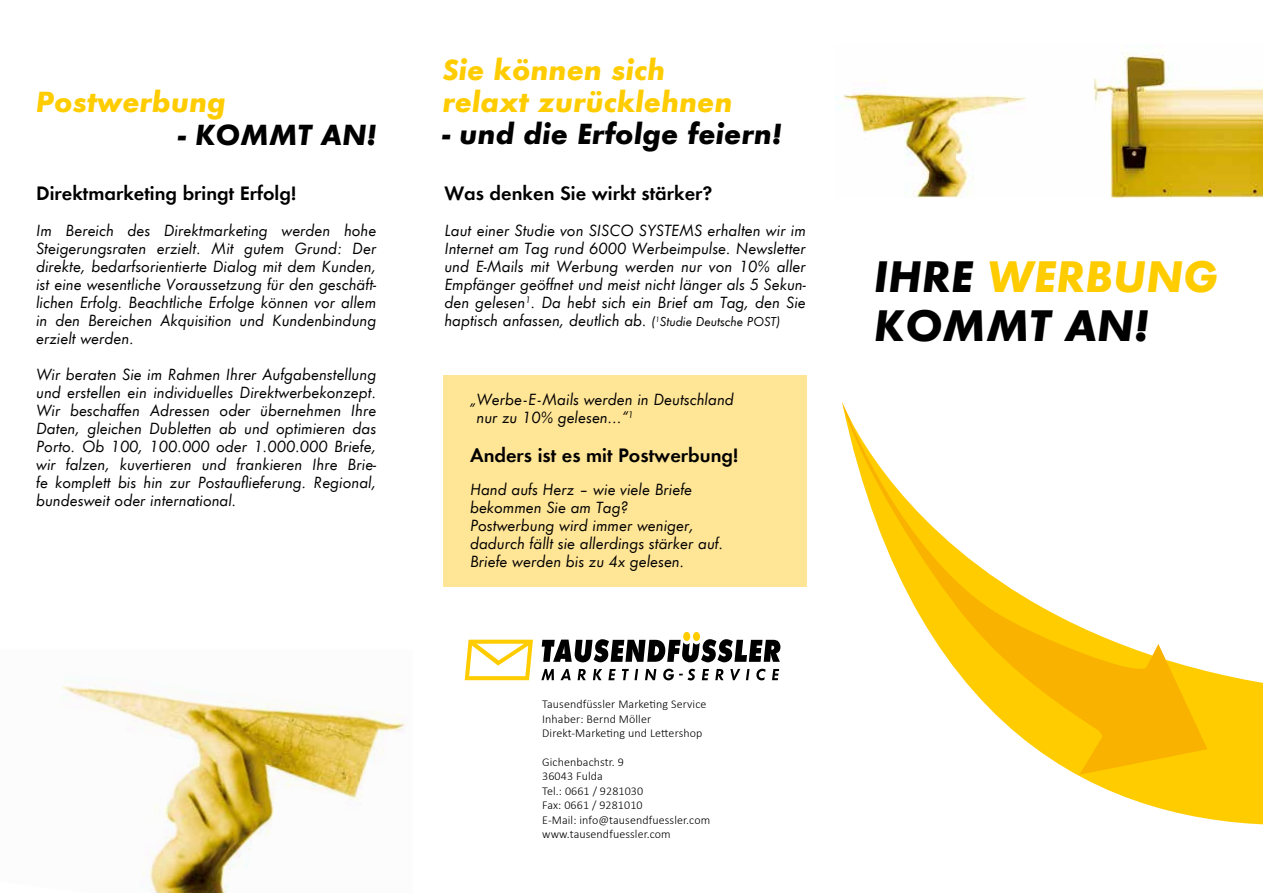
<style>
.page{position:relative;width:1263px;height:893px;background:#fff}
.page>*{position:absolute;margin:0;border:0;box-sizing:border-box;transform-origin:0 0}
.t1{font:italic 700 40.95px/49.2px "Futura ND";color:#000}
.t2{font:italic 700 27px/32.4px "Futura ND";color:#fc0}
.t3{font:italic 700 27px "Futura ND";color:#000}
.t4{font:18px "Futura ND Demibold";color:#000}
.t5{font:italic 15px/18px "Futura ND Book";color:#000;text-align:justify}
.t6{font:300 12px/14.4px "Calibri";letter-spacing:.01em;color:#000}
.s1{font-size:12px}
.s2{color:#fc0}
</style>
<div class="page">
<img style="left:62px;top:682px;width:344px;height:211px">
<img style="left:836px;top:53px;width:427px;height:144px">
<svg style="left:1077px;top:671px;width:186px;height:154px;fill:#fc0"></svg>
<svg style="left:842px;top:402px;width:365px;height:373px"></svg>
<div style="left:443px;top:376px;width:364px;height:211px;background:#ffe596"></div>
<svg style="left:542px;top:632px;width:238px;height:30px"></svg>
<svg style="left:465px;top:640px;width:68px;height:40px"></svg>
<svg style="left:541px;top:669px;width:13px;height:11px"></svg>
<svg style="left:560px;top:669px;width:11px;height:11px"></svg>
<svg style="left:578px;top:669px;width:8px;height:11px"></svg>
<svg style="left:593px;top:669px;width:9px;height:11px"></svg>
<svg style="left:608px;top:669px;width:8px;height:11px"></svg>
<svg style="left:622px;top:669px;width:16px;height:11px"></svg>
<svg style="left:645px;top:669px;width:11px;height:11px"></svg>
<svg style="left:663px;top:669px;width:32px;height:11px"></svg>
<svg style="left:702px;top:669px;width:7px;height:11px"></svg>
<svg style="left:715px;top:669px;width:8px;height:11px"></svg>
<svg style="left:730px;top:669px;width:10px;height:11px"></svg>
<svg style="left:746px;top:669px;width:3px;height:11px"></svg>
<svg style="left:756px;top:669px;width:9px;height:11px"></svg>
<svg style="left:772px;top:669px;width:7px;height:11px"></svg>
<h2 class="t2" style="left:36px;top:86px;width:192px">Postwerbung</h2>
<h2 class="t3" style="left:178px;top:117px;width:200px">- KOMMT AN!</h2>
<p class="t4" style="left:36px;top:182px;width:261px">Direktmarketing bringt Erfolg!</p>
<p class="t5" style="left:36px;top:222px;width:342px">Im Bereich des Direktmarketing werden hohe Steigerungsraten erzielt. Mit gutem Grund: Der direkte, bedarfsorientierte Dialog mit dem Kunden, ist eine wesentliche Voraussetzung für den geschäft&shy;lichen Erfolg. Beachtliche Erfolge können vor allem in den Bereichen Akquisition und Kundenbindung erzielt werden.</p>
<p class="t5" style="left:36px;top:366px;width:342px">Wir beraten Sie im Rahmen Ihrer Aufgabenstellung und erstellen ein individuelles Direktwerbekonzept.<br>Wir beschaffen Adressen oder übernehmen Ihre Daten, gleichen Dubletten ab und optimieren das Porto. Ob 100, 100.000 oder 1.000.000 Briefe, wir falzen, kuvertieren und frankieren Ihre Brie&shy;fe komplett bis hin zur Postauflieferung. Regional, bundesweit oder international.</p>
<h2 class="t2" style="left:442px;top:53px;width:292px">Sie können sich relaxt zurücklehnen</h2>
<h2 class="t3" style="left:442px;top:116px;width:341px">- und die Erfolge feiern!</h2>
<p class="t4" style="left:444px;top:182px;width:270px">Was denken Sie wirkt stärker?</p>
<p class="t5" style="left:444px;top:222px;width:363px">Laut einer Studie von SISCO SYSTEMS erhalten wir im Internet am Tag rund 6000 Werbeimpulse. Newsletter und E-Mails mit Werbung werden nur von 10% aller Empfänger geöffnet und meist nicht länger als 5 Sekun&shy;den gelesen<sup>1</sup>. Da hebt sich ein Brief am Tag, den Sie haptisch anfassen, deutlich ab. <span class="s1">(</span><sup>1</sup><span class="s1">Studie Deutsche POST)</span></p>
<p class="t5" style="left:476px;top:391px;width:259px;text-indent:-6px">„Werbe-E-Mails werden in Deutschland nur zu 10% gelesen...“<sup>1</sup></p>
<p class="t4" style="left:470px;top:443px;width:270px">Anders ist es mit Postwerbung!</p>
<p class="t5" style="left:470px;top:480px;width:255px;text-align:left">Hand aufs Herz – wie viele Briefe bekommen Sie am Tag?<br>Postwerbung wird immer weniger, dadurch fällt sie allerdings stärker auf.<br>Briefe werden bis zu 4x gelesen.</p>
<p class="t6" style="left:542px;top:697px;width:166px">Tausendfüssler Marketing Service<br>Inhaber: Bernd Möller<br>Direkt-Marketing und Lettershop</p>
<p class="t6" style="left:542px;top:755px;width:170px">Gichenbachstr. 9<br>36043 Fulda<br>Tel.: 0661 / 9281030<br>Fax: 0661 / 9281010<br>E-Mail: info@tausendfuessler.com www.tausendfuessler.com</p>
<h1 class="t1" style="left:874px;top:252px;width:346px">IHRE <span class="s2">WERBUNG<br></span>KOMMT AN!</h1>
</div>
